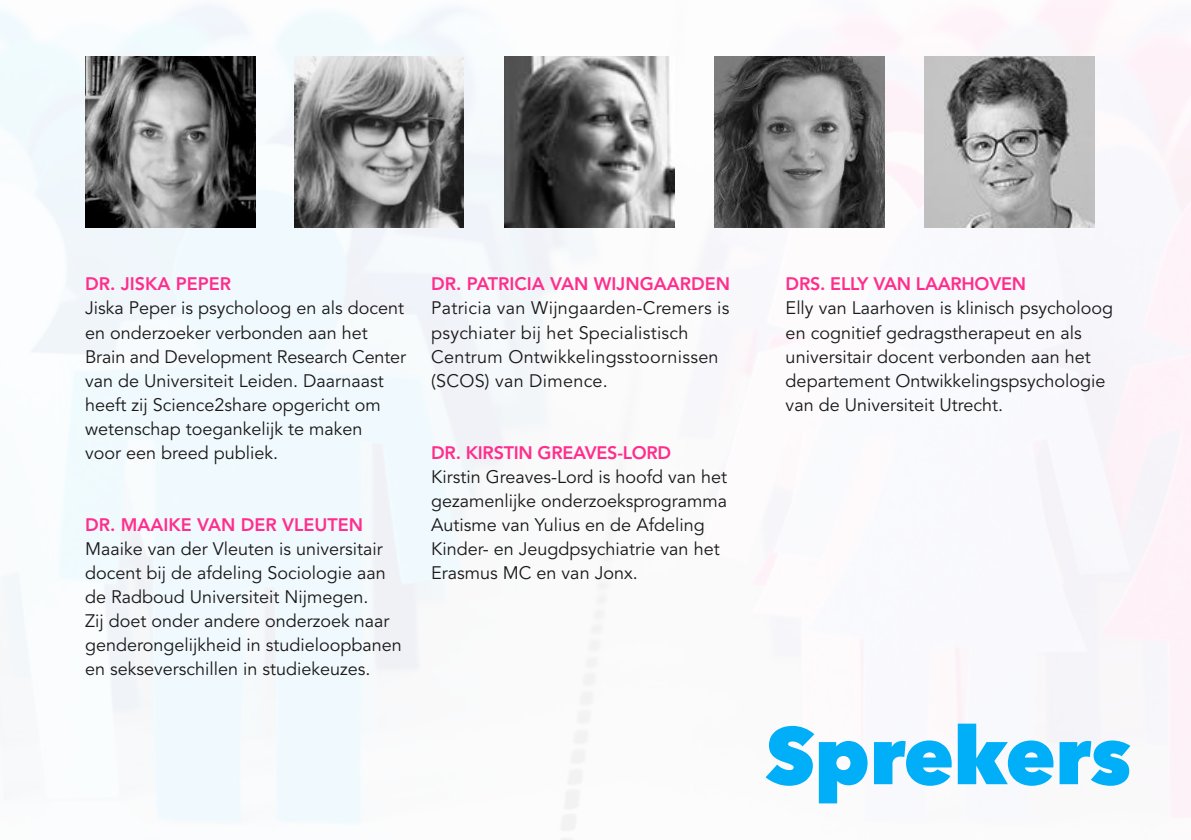
<style>
.page{position:relative;width:1191px;height:840px;background:#fff}
.page>*{position:absolute;margin:0;border:0;box-sizing:border-box;transform-origin:0 0}
.t1{font:800 80px "Avenir Next";letter-spacing:-.005em;color:#00aff7}
.t2{font:18px/24px "Avenir";color:#1a1818}
.t3{font:800 18px "Avenir";color:#ff2e8d}
</style>
<div class="page">
<img style="left:0;top:0;width:1191px;height:839px">
<img style="left:295px;top:57px;width:168px;height:170px">
<img style="left:85px;top:57px;width:170px;height:170px">
<img style="left:505px;top:57px;width:170px;height:170px">
<img style="left:714px;top:57px;width:170px;height:170px">
<img style="left:924px;top:57px;width:170px;height:170px">
<p class="t3" style="left:85px;top:270px;width:147px">DR. JISKA PEPER</p>
<p class="t2" style="left:85px;top:296px;width:322px">Jiska Peper is psycholoog en als docent en onderzoeker verbonden aan het Brain and Development Research Center van de Universiteit Leiden. Daarnaast heeft zij Science2share opgericht om wetenschap toegankelijk te maken<br>voor een breed publiek.</p>
<p class="t3" style="left:85px;top:510px;width:279px">DR. MAAIKE VAN DER VLEUTEN</p>
<p class="t2" style="left:85px;top:536px;width:318px">Maaike van der Vleuten is universitair docent bij de afdeling Sociologie aan de Radboud Universiteit Nijmegen.<br>Zij doet onder andere onderzoek naar genderongelijkheid in studieloopbanen en sekseverschillen in studiekeuzes.</p>
<p class="t3" style="left:431px;top:270px;width:300px">DR. PATRICIA VAN WĲNGAARDEN</p>
<p class="t2" style="left:431px;top:296px;width:300px">Patricia van Wijngaarden-Cremers is psychiater bij het Specialistisch<br>Centrum Ontwikkelingsstoornissen (SCOS) van Dimence.</p>
<p class="t3" style="left:431px;top:438px;width:242px">DR. KIRSTIN GREAVES-LORD</p>
<p class="t2" style="left:431px;top:464px;width:298px">Kirstin Greaves-Lord is hoofd van het gezamenlijke onderzoeksprogramma Autisme van Yulius en de Afdeling Kinder- en Jeugdpsychiatrie van het Erasmus MC en van Jonx.</p>
<p class="t3" style="left:785px;top:270px;width:242px">DRS. ELLY VAN LAARHOVEN</p>
<p class="t2" style="left:785px;top:296px;width:329px">Elly van Laarhoven is klinisch psycholoog en cognitief gedragstherapeut en als universitair docent verbonden aan het departement Ontwikkelingspsychologie van de Universiteit Utrecht.</p>
<h1 class="t1" style="left:765px;top:706px;width:367px">Sprekers</h1>
</div>
